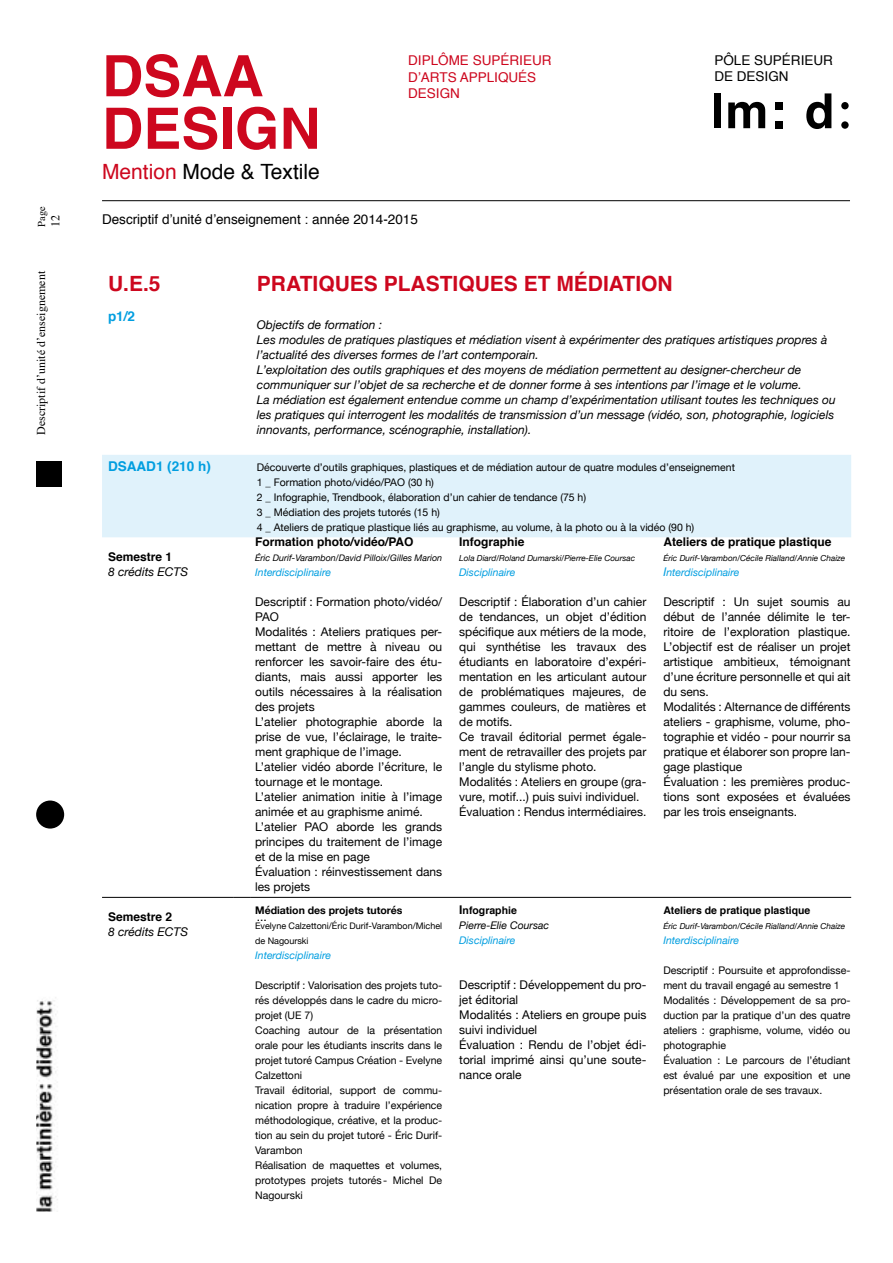
<style>
.page{position:relative;width:893px;height:1263px;background:#fff}
.page>*{position:absolute;margin:0;border:0;box-sizing:border-box;transform-origin:0 0}
.t1{font:700 57px/52.5px "Helvetica";color:#cd071e}
.t2{font:700 21px "Helvetica";color:#cd071e}
.t3{font:21px "Helvetica";color:#000}
.t4{font:13.5px/16.5px "Helvetica";color:#000}
.t5{font:13.5px/16.5px "Helvetica";color:#cd071e}
.t6{font:700 13.5px "Helvetica";color:#009ee0}
.t7{font:12px/15px "Helvetica Neue";color:#000}
.t8{font:italic 12px/15px "Helvetica Neue";color:#000}
.t9{font:700 12px "Helvetica";color:#000}
.t10{font:12px "Times";color:#000}
.t11{font:10.5px/15px "Helvetica Neue";color:#000}
.t12{font:italic 10.5px "Helvetica Neue";color:#009ee0}
.t13{font:700 10.5px "Helvetica";color:#000}
.t14{font:700 10.5px "Helvetica Neue";color:#000}
.t15{font:italic 10.5px "Helvetica Neue";color:#000}
.t16{font:10.5px "Times";color:#000}
.t17{font:9px/15px "Helvetica Neue";color:#000}
.t18{font:italic 9px "Helvetica Neue";color:#000}
.t19{font:italic 8.25px "Helvetica Neue";color:#000}
.s1{color:#cd071e}
.s2{font-size:12px}
</style>
<div class="page">
<div style="left:36px;top:461px;width:26px;height:26px;background:#000"></div>
<div style="left:36px;top:800px;width:28px;height:28px;background:#000;border-radius:50%"></div>
<img style="left:36px;top:997px;width:22px;height:215px">
<div style="left:714px;top:93px;width:7px;height:35px;background:#000"></div>
<svg style="left:728px;top:102px;width:37px;height:26px"></svg>
<svg style="left:806px;top:93px;width:25px;height:36px"></svg>
<div style="left:776px;top:121px;width:7px;height:7px;background:#000"></div>
<div style="left:776px;top:102px;width:7px;height:8px;background:#000"></div>
<div style="left:841px;top:102px;width:8px;height:7px;background:#000;border-radius:50%"></div>
<div style="left:841px;top:121px;width:8px;height:8px;background:#000;border-radius:50%"></div>
<hr style="left:102px;top:200px;width:748px;height:1px;background:#000">
<div style="left:102px;top:455px;width:749px;height:82px;background:#e0f2fb"></div>
<hr style="left:102px;top:897px;width:132px;height:1px;background:#000">
<svg style="left:234px;top:897px;width:17px;height:1px"></svg>
<hr style="left:251px;top:897px;width:600px;height:1px;background:#000">
<h1 class="t1" style="left:102px;top:51px;width:220px">DSAA<br>DESIGN</h1>
<p class="t5" style="left:408px;top:53px;width:145px">DIPLÔME SUPÉRIEUR<br>D’ARTS APPLIQUÉS<br>DESIGN</p>
<p class="t4" style="left:714px;top:52px;width:120px">PÔLE SUPÉRIEUR<br>DE DESIGN</p>
<p class="t16" style="left:32px;top:227px;width:22px;rotate:-90deg">Page</p>
<p class="t10" style="left:44px;top:227px;width:13px;rotate:-90deg">12</p>
<h2 class="t3" style="left:102px;top:155px;width:219px"><span class="s1">Mention</span> Mode &amp; Textile</h2>
<p class="t4" style="left:102px;top:211px;width:317px">Descriptif d’unité d’enseignement : année 2014-2015</p>
<p class="t10" style="left:30px;top:435px;width:165px;rotate:-90deg">Descriptif d’unité d’enseignement</p>
<h2 class="t2" style="left:108px;top:267px;width:54px">U.E.5</h2>
<h2 class="t2" style="left:257px;top:267px;width:417px">PRATIQUES PLASTIQUES ET MÉDIATION</h2>
<p class="t6" style="left:108px;top:306px;width:29px">p1/2</p>
<p class="t8" style="left:257px;top:318px;width:580px">Objectifs de formation :<br>Les modules de pratiques plastiques et médiation visent à expérimenter des pratiques artistiques propres à l’actualité des diverses formes de l’art contemporain.<br>L’exploitation des outils graphiques et des moyens de médiation permettent au designer-chercheur de communiquer sur l’objet de sa recherche et de donner forme à ses intentions par l’image et le volume.<br>La médiation est également entendue comme un champ d’expérimentation utilisant toutes les techniques ou les pratiques qui interrogent les modalités de transmission d’un message (vidéo, son, photographie, logiciels innovants, performance, scénographie, installation).</p>
<p class="t6" style="left:108px;top:456px;width:104px">DSAAD1 (210 h)</p>
<p class="t11" style="left:257px;top:461px;width:480px">Découverte d’outils graphiques, plastiques et de médiation autour de quatre modules d’enseignement 1 _ Formation photo/vidéo/PAO (30 h)<br>2 _ Infographie, Trendbook, élaboration d’un cahier de tendance (75 h)<br>3 _ Médiation des projets tutorés (15 h)<br>4 _ Ateliers de pratique plastique liés au graphisme, au volume, à la photo ou à la vidéo (90 h)</p>
<p class="t9" style="left:108px;top:547px;width:66px">Semestre 1</p>
<p class="t8" style="left:108px;top:565px;width:82px">8 crédits ECTS</p>
<p class="t9" style="left:255px;top:532px;width:160px">Formation photo/vidéo/PAO</p>
<p class="t18" style="left:255px;top:552px;width:189px">Éric Durif-Varambon/David Pilloix/Gilles Marion</p>
<p class="t12" style="left:255px;top:565px;width:77px">Interdisciplinaire</p>
<p class="t7" style="left:255px;top:595px;width:189px">Descriptif : Formation photo/vidéo/<br>PAO<br>Modalités : Ateliers pratiques per&shy;mettant de mettre à niveau ou renforcer les savoir-faire des étu&shy;diants, mais aussi apporter les outils nécessaires à la réalisation des projets<br>L’atelier photographie aborde la prise de vue, l’éclairage, le traite&shy;ment graphique de l’image.<br>L’atelier vidéo aborde l’écriture, le tournage et le montage.<br>L’atelier animation initie à l’image animée et au graphisme animé.<br>L’atelier PAO aborde les grands principes du traitement de l’image et de la mise en page<br>Évaluation : réinvestissement dans les projets</p>
<p class="t9" style="left:663px;top:532px;width:170px">Ateliers de pratique plastique</p>
<p class="t19" style="left:663px;top:552px;width:183px">Éric Durif-Varambon/Cécile Rialland/Annie Chaize</p>
<p class="t12" style="left:663px;top:565px;width:78px"><span class="s2">I</span>nterdisciplinaire</p>
<p class="t7" style="left:663px;top:595px;width:189px">Descriptif : Un sujet soumis au début de l’année délimite le ter&shy;ritoire de l’exploration plastique.<br>L’objectif est de réaliser un projet artistique ambitieux, témoignant d’une écriture personnelle et qui ait du sens.<br>Modalités : Alternance de différents ateliers - graphisme, volume, pho&shy;tographie et vidéo - pour nourrir sa pratique et élaborer son propre lan&shy;gage plastique<br>Évaluation : les premières produc&shy;tions sont exposées et évaluées par les trois enseignants.</p>
<p class="t9" style="left:459px;top:532px;width:67px">Infographie</p>
<p class="t19" style="left:459px;top:552px;width:177px">Lola Diard/Roland Dumarski/Pierre-Elie Coursac</p>
<p class="t12" style="left:459px;top:565px;width:58px">Disciplinaire</p>
<p class="t7" style="left:459px;top:595px;width:189px">Descriptif : Élaboration d’un cahier de tendances, un objet d’édition spécifique aux métiers de la mode, qui synthétise les travaux des étudiants en laboratoire d’expéri&shy;mentation en les articulant autour de problématiques majeures, de gammes couleurs, de matières et de motifs.<br>Ce travail éditorial permet égale&shy;ment de retravailler des projets par l’angle du stylisme photo.<br>Modalités : Ateliers en groupe (gra&shy;vure, motif...) puis suivi individuel.<br>Évaluation : Rendus intermédiaires.</p>
<p class="t9" style="left:108px;top:907px;width:66px">Semestre 2</p>
<p class="t8" style="left:108px;top:925px;width:82px">8 crédits ECTS</p>
<p class="t14" style="left:255px;top:902px;width:149px">Médiation des projets tutorés</p>
<p class="t17" style="left:255px;top:919px;width:189px">Evelyne Calzettoni/Éric Durif-Varambon/Michel de Nagourski</p>
<p class="t12" style="left:255px;top:947px;width:77px">Interdisciplinaire</p>
<p class="t11" style="left:255px;top:978px;width:189px">Descriptif : Valorisation des projets tuto&shy;rés développés dans le cadre du micro&shy;projet (UE 7)<br>Coaching autour de la présentation orale pour les étudiants inscrits dans le projet tutoré Campus Création - Evelyne<br>Calzettoni<br>Travail éditorial, support de commu&shy;nication propre à traduire l’expérience méthodologique, créative, et la produc&shy;tion au sein du projet tutoré - Éric Durif-<br>Varambon<br>Réalisation de maquettes et volumes, prototypes projets tutorés - Michel De<br>Nagourski</p>
<p class="t7" style="left:257px;top:910px;width:12px">...</p>
<p class="t13" style="left:459px;top:902px;width:59px"><span class="s2">I</span>nfographie</p>
<p class="t15" style="left:459px;top:917px;width:92px">Pierre-Elie Coursac</p>
<p class="t12" style="left:459px;top:932px;width:58px">Disciplinaire</p>
<p class="t7" style="left:459px;top:978px;width:189px">Descriptif : Développement du pro&shy;jet éditorial<br>Modalités : Ateliers en groupe puis suivi individuel<br>Évaluation : Rendu de l’objet édi&shy;torial imprimé ainsi qu’une soute&shy;nance orale</p>
<p class="t13" style="left:663px;top:902px;width:149px">Ateliers de pratique plastique</p>
<p class="t19" style="left:663px;top:920px;width:183px">Éric Durif-Varambon/Cécile Rialland/Annie Chaize</p>
<p class="t12" style="left:663px;top:932px;width:77px">Interdisciplinaire</p>
<p class="t11" style="left:663px;top:963px;width:189px">Descriptif : Poursuite et approfondisse&shy;ment du travail engagé au semestre 1<br>Modalités : Développement de sa pro&shy;duction par la pratique d’un des quatre ateliers : graphisme, volume, vidéo ou photographie<br>Évaluation : Le parcours de l’étudiant est évalué par une exposition et une présentation orale de ses travaux.</p>
</div>
